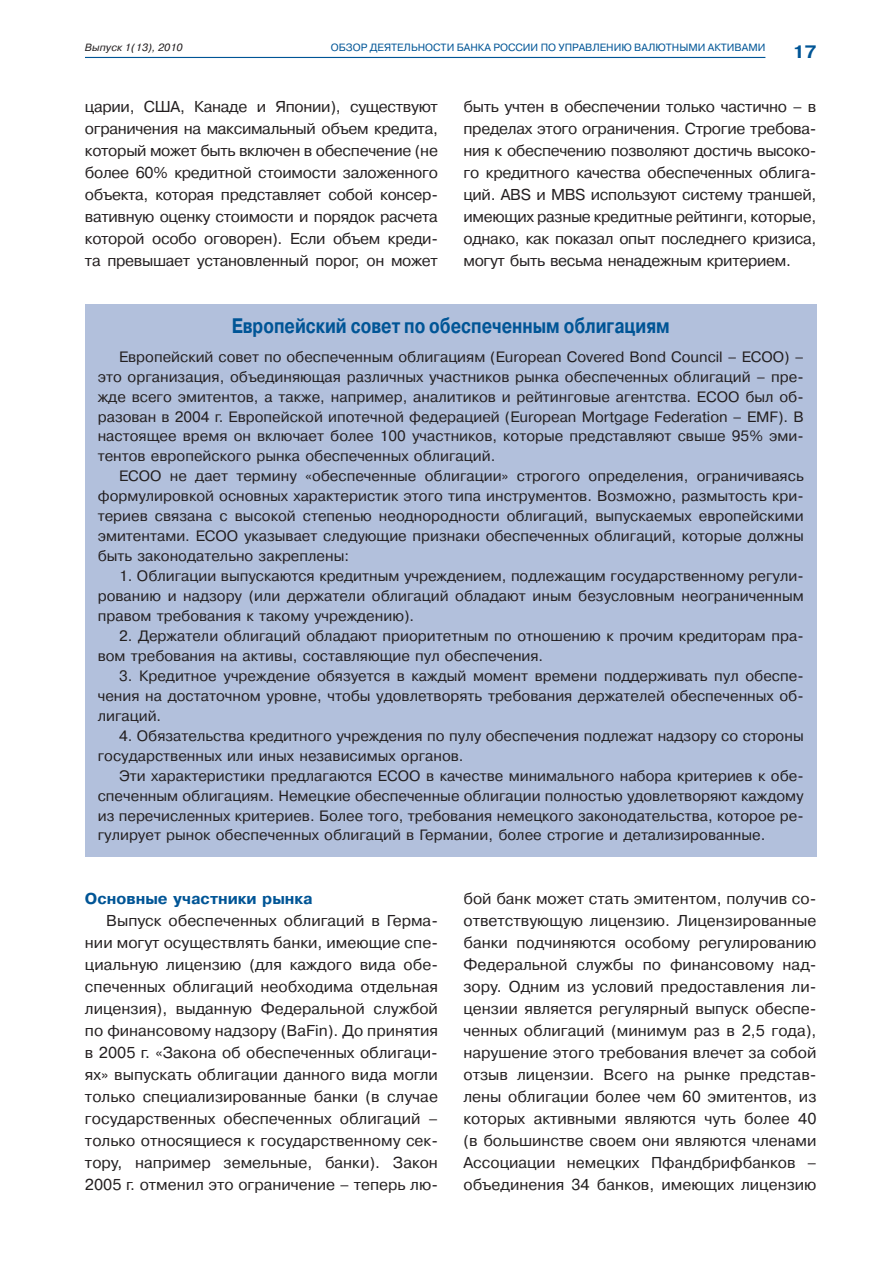
<style>
.page{position:relative;width:893px;height:1263px;background:#fff}
.page>*{position:absolute;margin:0;border:0;box-sizing:border-box;transform-origin:0 0}
.t1{font:700 21px "Pragmatica C";color:#005596;scale:.8 1}
.t2{font:700 18px "Pragmatica C";color:#005596}
.t3{font:15.75px/21.9px "Pragmatica C";letter-spacing:-.01em;color:#231f20;text-align:justify}
.t4{font:700 15.75px "Pragmatica C";color:#005596}
.t5{font:15px/20px "Pragmatica C";color:#231f20;text-align:justify}
.t6{font:10.5px "Pragmatica C";color:#005596}
.t7{font:italic 10.5px "Pragmatica C";color:#231f20}
</style>
<div class="page">
<hr style="left:85px;top:57px;width:680px;height:1px;background:#005596">
<div style="left:85px;top:304px;width:731px;height:553px;background:#b2c0dc"></div>
<p class="t7" style="left:85px;top:42px;width:99px">Выпуск 1(13), 2010</p>
<p class="t6" style="left:331px;top:43px;width:436px">ОБЗОР ДЕЯТЕЛЬНОСТИ БАНКА РОССИИ ПО УПРАВЛЕНИЮ ВАЛЮТНЫМИ АКТИВАМИ</p>
<p class="t2" style="left:793px;top:45px;width:25px">17</p>
<p class="t3" style="left:85px;top:97px;width:354px">царии, США, Канаде и Японии), существуют ограничения на максимальный объем кредита, который может быть включен в обеспечение (не более 60% кредитной стоимости заложенного объекта, которая представляет собой консер&shy;вативную оценку стоимости и порядок расчета которой особо оговорен). Если объем креди&shy;та превышает установленный порог, он может</p>
<p class="t3" style="left:463px;top:97px;width:354px">быть учтен в обеспечении только частично – в пределах этого ограничения. Строгие требова&shy;ния к обеспечению позволяют достичь высоко&shy;го кредитного качества обеспеченных облига&shy;ций. ABS и MBS используют систему траншей, имеющих разные кредитные рейтинги, которые, однако, как показал опыт последнего кризиса, могут быть весьма ненадежным критерием.</p>
<h1 class="t1" style="left:232px;top:318px;width:549px">Европейский совет по обеспеченным облигациям</h1>
<p class="t5" style="left:98px;top:348px;width:707px;text-indent:21px">Европейский совет по обеспеченным облигациям (European Covered Bond Council – ЕСОО) – это организация, объединяющая различных участников рынка обеспеченных облигаций – пре&shy;жде всего эмитентов, а также, например, аналитиков и рейтинговые агентства. ЕСОО был об&shy;разован в 2004 г. Европейской ипотечной федерацией (European Mortgage Federation – EMF). В настоящее время он включает более 100 участников, которые представляют свыше 95% эми&shy;тентов европейского рынка обеспеченных облигаций.</p>
<p class="t5" style="left:98px;top:467px;width:707px;text-indent:21px">ЕСОО не дает термину «обеспеченные облигации» строгого определения, ограничиваясь формулировкой основных характеристик этого типа инструментов. Возможно, размытость кри&shy;териев связана с высокой степенью неоднородности облигаций, выпускаемых европейскими эмитентами. ЕСОО указывает следующие признаки обеспеченных облигаций, которые должны быть законодательно закреплены:</p>
<p class="t5" style="left:98px;top:567px;width:707px;text-indent:21px">1. Облигации выпускаются кредитным учреждением, подлежащим государственному регули&shy;рованию и надзору (или держатели облигаций обладают иным безусловным неограниченным правом требования к такому учреждению).</p>
<p class="t5" style="left:98px;top:627px;width:707px;text-indent:21px">2. Держатели облигаций обладают приоритетным по отношению к прочим кредиторам пра&shy;вом требования на активы, составляющие пул обеспечения.</p>
<p class="t5" style="left:98px;top:667px;width:707px;text-indent:21px">3. Кредитное учреждение обязуется в каждый момент времени поддерживать пул обеспе&shy;чения на достаточном уровне, чтобы удовлетворять требования держателей обеспеченных об&shy;лигаций.</p>
<p class="t5" style="left:98px;top:727px;width:707px;text-indent:21px">4. Обязательства кредитного учреждения по пулу обеспечения подлежат надзору со стороны государственных или иных независимых органов.</p>
<p class="t5" style="left:98px;top:767px;width:707px;text-indent:21px">Эти характеристики предлагаются ЕСОО в качестве минимального набора критериев к обе&shy;спеченным облигациям. Немецкие обеспеченные облигации полностью удовлетворяют каждому из перечисленных критериев. Более того, требования немецкого законодательства, которое ре&shy;гулирует рынок обеспеченных облигаций в Германии, более строгие и детализированные.</p>
<p class="t4" style="left:85px;top:893px;width:229px">Основные участники рынка</p>
<p class="t3" style="left:85px;top:911px;width:354px;text-indent:21px">Выпуск обеспеченных облигаций в Герма&shy;нии могут осуществлять банки, имеющие спе&shy;циальную лицензию (для каждого вида обе&shy;спеченных облигаций необходима отдельная лицензия), выданную Федеральной службой по финансовому надзору (BaFin). До принятия в 2005 г. «Закона об обеспеченных облигаци&shy;ях» выпускать облигации данного вида могли только специализированные банки (в случае государственных обеспеченных облигаций – только относящиеся к государственному сек&shy;тору, например земельные, банки). Закон 2005 г. отменил это ограничение – теперь лю-</p>
<p class="t3" style="left:463px;top:889px;width:354px">бой банк может стать эмитентом, получив со&shy;ответствующую лицензию. Лицензированные банки подчиняются особому регулированию Федеральной службы по финансовому над&shy;зору. Одним из условий предоставления ли&shy;цензии является регулярный выпуск обеспе&shy;ченных облигаций (минимум раз в 2,5 года), нарушение этого требования влечет за собой отзыв лицензии. Всего на рынке представ&shy;лены облигации более чем 60 эмитентов, из которых активными являются чуть более 40 (в большинстве своем они являются членами Ассоциации немецких Пфандбрифбанков – объединения 34 банков, имеющих лицензию</p>
</div>
